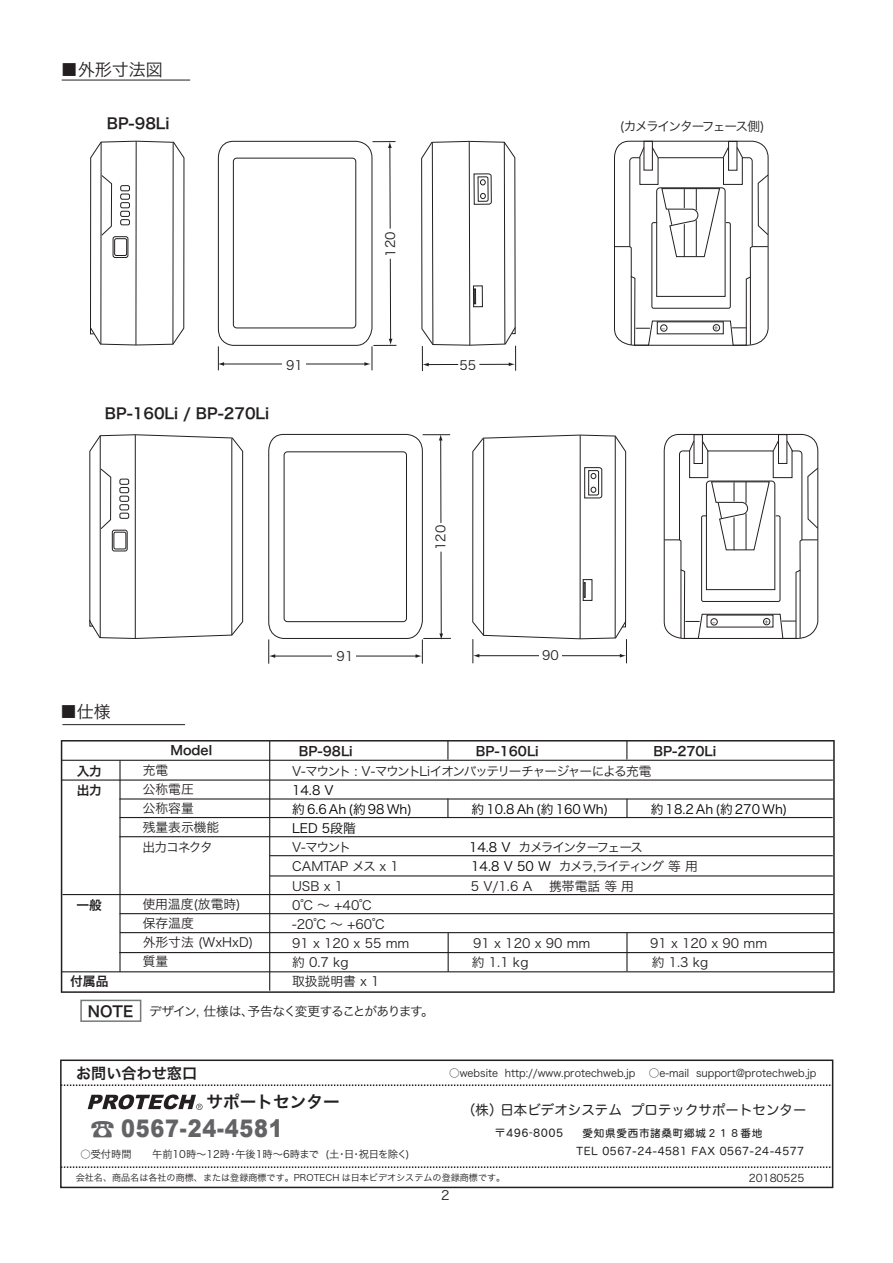
<style>
.page{position:relative;width:893px;height:1263px;background:#fff}
.page>*{position:absolute;margin:0;border:0;box-sizing:border-box;transform-origin:0 0}
.t1{font:900 24.3px "Arial";letter-spacing:.035em;color:#636366;scale:.86 1}
.t2{font:16.95px "Hira Kaku Pro W3";color:#231f20}
.t3{font:16.65px "Hira Kaku Pro N W6";color:#231f20}
.t4{font:15.15px "Hira Kaku Pro N W6";color:#231f20}
.t5{font:14.85px "Hira Kaku Pro W6";color:#231f20}
.t6{font:13.65px "Hira Maru Pro N W4";letter-spacing:.01em;color:#231f20}
.t7{font:12.75px/19.2px "Hira Kaku Pro N W3";letter-spacing:-.005em;color:#231f20}
.t8{font:12.75px "Hira Kaku Pro N W3";letter-spacing:-.1em;color:#231f20}
.t9{font:12.75px/19.2px "Hira Kaku Pro N W3";color:#000}
.t10{font:12.75px/19.2px "Hira Kaku Pro N W6";letter-spacing:-.005em;color:#231f20}
.t11{font:12.75px "Hira Kaku Pro W3";letter-spacing:-.095em;color:#231f20}
.t12{font:12.75px "Hira Kaku Pro W3";letter-spacing:-.035em;color:#231f20}
.t13{font:11.4px "DFHS Maru Gothic W4 MP RKSJ H";letter-spacing:.035em;color:#231f20}
.t14{font:10.65px "Hira Kaku Pro W3";color:#231f20}
.t15{font:10.65px "Hira Maru Pro N W4";letter-spacing:.05em;color:#231f20}
.t16{font:10.65px "DFHS Maru Gothic W4 MP RKSJ H";letter-spacing:.065em;color:#231f20}
.t17{font:10.2px "Hira Kaku Pro W3";color:#231f20}
.t18{font:9.15px "Hira Kaku Pro W3";color:#231f20}
.t19{font:6.75px "Koz Go Pro";color:#231f20;scale:1.75 1}
.t20{font:6.75px "Koz Go Pro";color:#231f20}
.s1{color:#000}
.s2{font-family:"Hira Kaku Pro W6";font-size:14.85px}
.s3{font-family:"Koz Go Pro";font-weight:400}
</style>
<div class="page">
<hr style="left:62px;top:80px;width:128px;height:1px;background:#231f20">
<hr style="left:62px;top:724px;width:123px;height:1px;background:#231f20">
<svg style="left:63px;top:1166px;width:767px;height:2px;background:#abaaaa"></svg>
<svg style="left:63px;top:1084px;width:767px;height:2px;background:#abaaaa"></svg>
<svg style="left:88px;top:1094px;width:115px;height:16px"></svg>
<div style="left:60px;top:1059px;width:773px;height:129px;border:2px solid #231f20"></div>
<svg style="left:90px;top:140px;width:95px;height:205px"></svg>
<svg style="left:421px;top:140px;width:95px;height:232px"></svg>
<div style="left:458px;top:358px;width:21px;height:15px;background:#fff"></div>
<svg style="left:218px;top:141px;width:178px;height:229px"></svg>
<div style="left:381px;top:229px;width:18px;height:30px;background:#fff"></div>
<svg style="left:614px;top:140px;width:155px;height:206px"></svg>
<svg style="left:89px;top:434px;width:154px;height:205px"></svg>
<svg style="left:472px;top:434px;width:155px;height:229px"></svg>
<div style="left:539px;top:647px;width:22px;height:16px;background:#fff"></div>
<svg style="left:268px;top:434px;width:183px;height:230px"></svg>
<div style="left:432px;top:523px;width:17px;height:29px;background:#fff"></div>
<svg style="left:663px;top:434px;width:156px;height:205px"></svg>
<div style="left:80px;top:1000px;width:61px;height:22px;border:2px solid #76787b"></div>
<svg style="left:61px;top:740px;width:774px;height:253px"></svg>
<hr style="left:61px;top:779px;width:772px;height:2px;background:#231f20">
<hr style="left:120px;top:932px;width:714px;height:1px;background:#231f20">
<hr style="left:119px;top:798px;width:715px;height:1px;background:#231f20">
<hr style="left:120px;top:817px;width:713px;height:1px;background:#231f20">
<hr style="left:62px;top:894px;width:771px;height:1px;background:#231f20">
<hr style="left:119px;top:952px;width:715px;height:1px;background:#231f20">
<hr style="left:62px;top:971px;width:771px;height:1px;background:#231f20">
<hr style="left:120px;top:913px;width:713px;height:1px;background:#231f20">
<hr style="left:62px;top:760px;width:771px;height:1px;background:#231f20">
<hr style="left:119px;top:760px;width:2px;height:212px;background:#231f20">
<hr style="left:119px;top:836px;width:714px;height:1px;background:#231f20">
<hr style="left:270px;top:855px;width:563px;height:1px;background:#231f20">
<hr style="left:269px;top:741px;width:1px;height:250px;background:#231f20">
<svg style="left:447px;top:798px;width:1px;height:19px"></svg>
<svg style="left:447px;top:741px;width:1px;height:19px"></svg>
<hr style="left:448px;top:933px;width:1px;height:39px;background:#231f20">
<svg style="left:626px;top:799px;width:1px;height:18px"></svg>
<svg style="left:626px;top:740px;width:1px;height:19px"></svg>
<hr style="left:626px;top:932px;width:2px;height:39px;background:#231f20">
<hr style="left:270px;top:875px;width:563px;height:1px;background:#231f20">
<h2 class="t2" style="left:61px;top:54px;width:103px">■外形寸法図</h2>
<p class="t5" style="left:107px;top:110px;width:64px">BP-98Li</p>
<p class="t12" style="left:379px;top:257px;width:27px;rotate:-90deg">120</p>
<p class="t5" style="left:105px;top:400px;width:166px">BP-160Li / BP-270Li</p>
<p class="t12" style="left:286px;top:354px;width:18px">91</p>
<p class="t12" style="left:459px;top:354px;width:18px">55</p>
<p class="t8" style="left:620px;top:115px;width:147px">(カメラインターフェース側)</p>
<p class="t19" style="left:662px;top:324px;width:4px">-</p>
<p class="t20" style="left:714px;top:323px;width:6px">+</p>
<h2 class="t2" style="left:60px;top:696px;width:52px">■仕様</h2>
<p class="t10" style="left:77px;top:761px;width:27px">入力出力</p>
<p class="t10" style="left:77px;top:895px;width:27px">一般</p>
<p class="t10" style="left:70px;top:971px;width:40px">付属品</p>
<p class="t10" style="left:170px;top:740px;width:43px">Model</p>
<p class="t7" style="left:142px;top:760px;width:78px">充電<br>公称電圧<br>公称容量<br>残量表示機能出力コネクタ</p>
<p class="t7" style="left:143px;top:894px;width:112px">使用温度(放電時)保存温度<br>外形寸法 (WxHxD)質量</p>
<p class="t12" style="left:429px;top:550px;width:27px;rotate:-90deg">120</p>
<p class="t12" style="left:337px;top:644px;width:18px">91</p>
<p class="t12" style="left:542px;top:644px;width:18px">90</p>
<p class="t19" style="left:712px;top:618px;width:4px">-</p>
<p class="t20" style="left:764px;top:617px;width:6px">+</p>
<p class="t10" style="left:299px;top:741px;width:55px">BP-98Li</p>
<p class="t10" style="left:476px;top:741px;width:64px">BP-160Li</p>
<p class="t10" style="left:653px;top:741px;width:64px">BP-270Li</p>
<p class="t8" style="left:292px;top:759px;width:361px">V-マウント : V-マウントLiイオンバッテリーチャージャーによる充電</p>
<p class="t9" style="left:292px;top:779px;width:121px">14.8 V<br>約 6.6 Ah (約 98 Wh)</p>
<p class="t9" style="left:472px;top:799px;width:138px">約 10.8 Ah (約 160 Wh)</p>
<p class="t9" style="left:651px;top:799px;width:138px">約 18.2 Ah (約 270 Wh)</p>
<p class="t9" style="left:292px;top:818px;width:65px">LED 5段階</p>
<p class="t7" style="left:292px;top:837px;width:61px">V-マウント</p>
<p class="t8" style="left:469px;top:836px;width:176px"><span class="s1">14.8 V</span> カメラインターフェース</p>
<p class="t7" style="left:292px;top:856px;width:108px">CAMTAP メス x 1</p>
<p class="t8" style="left:471px;top:855px;width:228px"><span class="s1">14.8 V 50 W</span> カメラ,ライティング 等 用</p>
<p class="t7" style="left:292px;top:875px;width:53px">USB x 1</p>
<p class="t7" style="left:471px;top:875px;width:63px">5 V/1.6 A</p>
<p class="t7" style="left:549px;top:875px;width:86px">携帯電話 等 用</p>
<p class="t7" style="left:292px;top:894px;width:119px">0℃ ～ +40℃<br>-20℃ ～ +60℃<br>91 x 120 x 55 mm</p>
<p class="t7" style="left:473px;top:933px;width:119px">91 x 120 x 90 mm</p>
<p class="t7" style="left:650px;top:933px;width:119px">91 x 120 x 90 mm</p>
<p class="t7" style="left:292px;top:952px;width:58px">約 0.7 kg</p>
<p class="t7" style="left:472px;top:952px;width:58px">約 1.1 kg</p>
<p class="t7" style="left:652px;top:952px;width:58px">約 1.3 kg</p>
<p class="t7" style="left:292px;top:971px;width:89px">取扱説明書 x 1</p>
<p class="t11" style="left:88px;top:1000px;width:348px"><span class="s2">NOTE</span> デザイン, 仕様は、予告なく変更することがあります。</p>
<p class="t4" style="left:76px;top:1059px;width:123px">お問い合わせ窓口</p>
<p class="t14" style="left:449px;top:1063px;width:188px">○website http://www.protechweb.jp</p>
<p class="t14" style="left:649px;top:1063px;width:169px">○e-mail support@protechweb.jp</p>
<h3 class="t3" style="left:207px;top:1086px;width:135px">サポートセンター</h3>
<p class="t6" style="left:462px;top:1098px;width:346px">（株）日本ビデオシステム プロテックサポートセンター</p>
<p class="t13" style="left:494px;top:1127px;width:70px">〒496-8005</p>
<p class="t16" style="left:582px;top:1128px;width:181px">愛知県愛西市諸桑町郷城２１８番地</p>
<p class="t15" style="left:576px;top:1142px;width:229px">TEL 0567-24-4581 FAX 0567-24-4577</p>
<p class="t14" style="left:749px;top:1169px;width:57px">20180525</p>
<h1 class="t1" style="left:91px;top:1115px;width:225px"><span class="s3">☎</span> 0567-24-4581</h1>
<p class="t17" style="left:81px;top:1145px;width:53px">○受付時間</p>
<p class="t17" style="left:152px;top:1145px;width:259px">午前10時～12時・午後1時～6時まで (土・日・祝日を除く)</p>
<p class="t18" style="left:76px;top:1169px;width:431px">会社名、商品名は各社の商標、または登録商標です。PROTECH は日本ビデオシステムの登録商標です。</p>
<p class="t12" style="left:441px;top:1183px;width:10px">2</p>
</div>
